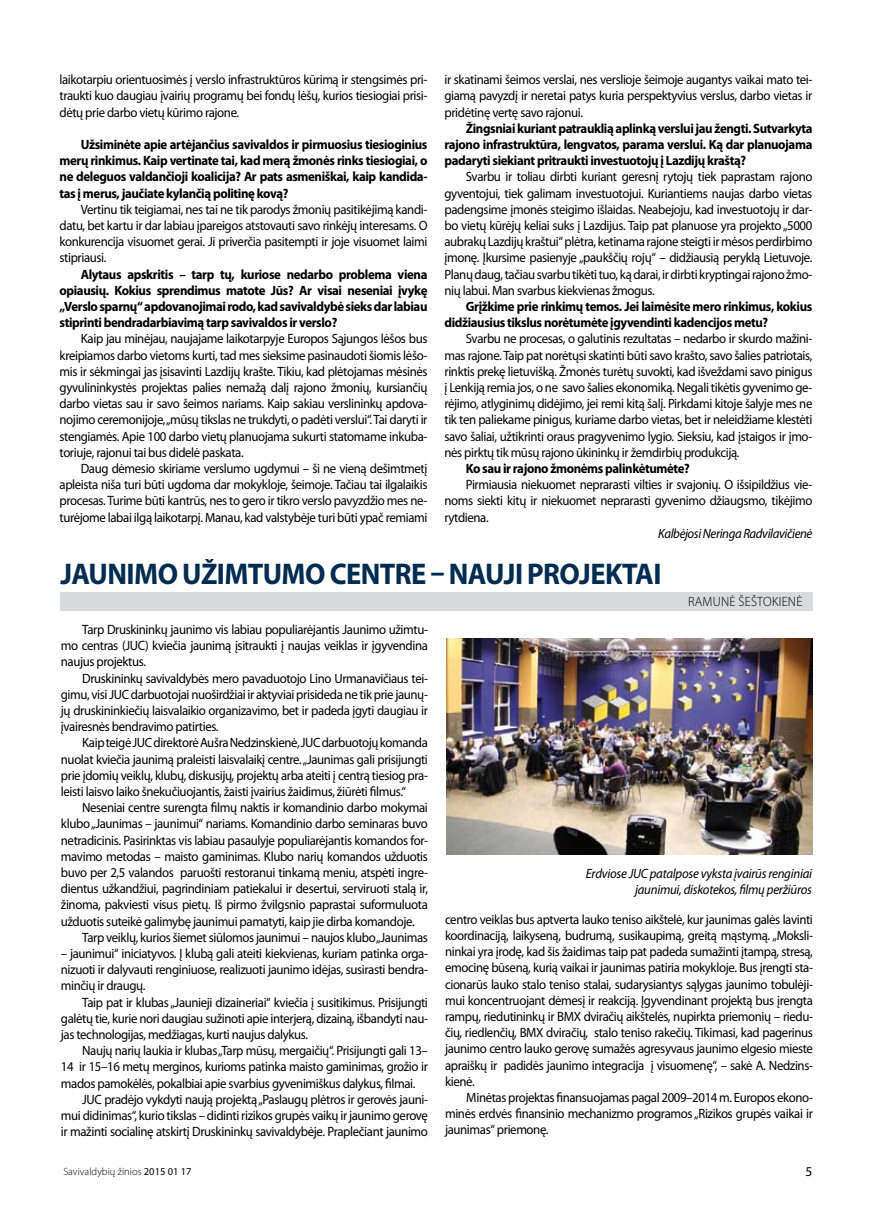
<style>
.page{position:relative;width:872px;height:1212px;background:#fff}
.page>*{position:absolute;margin:0;border:0;box-sizing:border-box;transform-origin:0 0}
.t1{font:700 30px "Myriad Pro";letter-spacing:-.02em;color:#002c52;scale:.95 1}
.t2{font:13.5px/16.2px "Myriad Pro";letter-spacing:-.03em;color:#000;text-align:justify;scale:.95 1}
.t3{font:700 13.5px/16.2px "Myriad Pro";letter-spacing:-.03em;color:#000;text-align:justify;scale:.95 1}
.t4{font:italic 13.5px/16.2px "Myriad Pro";letter-spacing:-.02em;color:#000;text-align:right;scale:.95 1}
.t5{font:300 13.5px "Myriad Pro";letter-spacing:.02em;color:#000;scale:.95 1}
.t6{font:300 10.5px "Myriad Pro";color:#000}
.s1{font-weight:400}
</style>
<div class="page">
<img style="left:446px;top:638px;width:367px;height:217px">
<div style="left:60px;top:592px;width:753px;height:19px;background:#d9dadb"></div>
<p class="t2" style="left:60px;top:71px;width:389px">laikotarpiu orientuosimės į verslo infrastruktūros kūrimą ir stengsimės pri&shy;traukti kuo daugiau įvairių programų bei fondų lėšų, kurios tiesiogiai prisi&shy;dėtų prie darbo vietų kūrimo rajone.</p>
<p class="t3" style="left:60px;top:136px;width:389px;text-indent:21px">Užsiminėte apie artėjančius savivaldos ir pirmuosius tiesioginius merų rinkimus. Kaip vertinate tai, kad merą žmonės rinks tiesiogiai, o ne deleguos valdančioji koalicija? Ar pats asmeniškai, kaip kandida&shy;tas į merus, jaučiate kylančią politinę kovą?</p>
<p class="t2" style="left:60px;top:201px;width:389px;text-indent:21px">Vertinu tik teigiamai, nes tai ne tik parodys žmonių pasitikėjimą kandi&shy;datu, bet kartu ir dar labiau įpareigos atstovauti savo rinkėjų interesams. O konkurencija visuomet gerai. Ji priverčia pasitempti ir joje visuomet laimi stipriausi.</p>
<p class="t3" style="left:60px;top:265px;width:389px;text-indent:21px">Alytaus apskritis – tarp tų, kuriose nedarbo problema viena opiausių. Kokius sprendimus matote Jūs? Ar visai neseniai įvykę „Verslo sparnų“ apdovanojimai rodo, kad savivaldybė sieks dar labiau stiprinti bendradarbiavimą tarp savivaldos ir verslo?</p>
<p class="t2" style="left:60px;top:330px;width:389px;text-indent:21px">Kaip jau minėjau, naujajame laikotarpyje Europos Sąjungos lėšos bus kreipiamos darbo vietoms kurti, tad mes sieksime pasinaudoti šiomis lėšo&shy;mis ir sėkmingai jas įsisavinti Lazdijų krašte. Tikiu, kad plėtojamas mėsinės gyvulininkystės projektas palies nemažą dalį rajono žmonių, kursiančių darbo vietas sau ir savo šeimos nariams. Kaip sakiau verslininkų apdova&shy;nojimo ceremonijoje, „mūsų tikslas ne trukdyti, o padėti verslui“. Tai daryti ir stengiamės. Apie 100 darbo vietų planuojama sukurti statomame inkuba&shy;toriuje, rajonui tai bus didelė paskata.</p>
<p class="t2" style="left:60px;top:460px;width:389px;text-indent:21px">Daug dėmesio skiriame verslumo ugdymui – ši ne vieną dešimtmetį apleista niša turi būti ugdoma dar mokykloje, šeimoje. Tačiau tai ilgalaikis procesas. Turime būti kantrūs, nes to gero ir tikro verslo pavyzdžio mes ne&shy;turėjome labai ilgą laikotarpį. Manau, kad valstybėje turi būti ypač remiami</p>
<p class="t2" style="left:444px;top:71px;width:389px">ir skatinami šeimos verslai, nes verslioje šeimoje augantys vaikai mato tei&shy;giamą pavyzdį ir neretai patys kuria perspektyvius verslus, darbo vietas ir pridėtinę vertę savo rajonui.</p>
<p class="t3" style="left:444px;top:120px;width:389px;text-indent:21px">Žingsniai kuriant patrauklią aplinką verslui jau žengti. Sutvarkyta rajono infrastruktūra, lengvatos, parama verslui. Ką dar planuojama padaryti siekiant pritraukti investuotojų į Lazdijų kraštą?</p>
<p class="t2" style="left:444px;top:168px;width:389px;text-indent:21px">Svarbu ir toliau dirbti kuriant geresnį rytojų tiek paprastam rajono gyventojui, tiek galimam investuotojui. Kuriantiems naujas darbo vietas padengsime įmonės steigimo išlaidas. Neabejoju, kad investuotojų ir dar&shy;bo vietų kūrėjų keliai suks į Lazdijus. Taip pat planuose yra projekto „5000 aubrakų Lazdijų kraštui“ plėtra, ketinama rajone steigti ir mėsos perdirbimo įmonę. Įkursime pasienyje „paukščių rojų“ – didžiausią peryklą Lietuvoje.<br>Planų daug, tačiau svarbu tikėti tuo, ką darai, ir dirbti kryptingai rajono žmo&shy;nių labui. Man svarbus kiekvienas žmogus.</p>
<p class="t3" style="left:444px;top:298px;width:389px;text-indent:21px">Grįžkime prie rinkimų temos. Jei laimėsite mero rinkimus, kokius didžiausius tikslus norėtumėte įgyvendinti kadencijos metu?</p>
<p class="t2" style="left:444px;top:330px;width:389px;text-indent:21px">Svarbu ne procesas, o galutinis rezultatas – nedarbo ir skurdo mažini&shy;mas rajone. Taip pat norėtųsi skatinti būti savo krašto, savo šalies patriotais, rinktis prekę lietuvišką. Žmonės turėtų suvokti, kad išveždami savo pinigus į Lenkiją remia jos, o ne savo šalies ekonomiką. Negali tikėtis gyvenimo ge&shy;rėjimo, atlyginimų didėjimo, jei remi kitą šalį. Pirkdami kitoje šalyje mes ne tik ten paliekame pinigus, kuriame darbo vietas, bet ir neleidžiame klestėti savo šaliai, užtikrinti oraus pragyvenimo lygio. Sieksiu, kad įstaigos ir įmo&shy;nės pirktų tik mūsų rajono ūkininkų ir žemdirbių produkciją.</p>
<p class="t3" style="left:466px;top:460px;width:237px">Ko sau ir rajono žmonėms palinkėtumėte?</p>
<p class="t2" style="left:444px;top:476px;width:389px;text-indent:21px">Pirmiausia niekuomet neprarasti vilties ir svajonių. O išsipildžius vie&shy;noms siekti kitų ir niekuomet neprarasti gyvenimo džiaugsmo, tikėjimo rytdiena.</p>
<p class="t4" style="left:658px;top:525px;width:164px">Kalbėjosi Neringa Radvilavičienė</p>
<h1 class="t1" style="left:60px;top:554px;width:634px">Jaunimo užimtumo centre – nauji projektai</h1>
<p class="t2" style="left:61px;top:621px;width:388px;text-indent:21px">Tarp Druskininkų jaunimo vis labiau populiarėjantis Jaunimo užimtu&shy;mo centras (JUC) kviečia jaunimą įsitraukti į naujas veiklas ir įgyvendina naujus projektus.</p>
<p class="t2" style="left:61px;top:670px;width:388px;text-indent:21px">Druskininkų savivaldybės mero pavaduotojo Lino Urmanavičiaus tei&shy;gimu, visi JUC darbuotojai nuoširdžiai ir aktyviai prisideda ne tik prie jaunų&shy;jų druskininkiečių laisvalaikio organizavimo, bet ir padeda įgyti daugiau ir įvairesnės bendravimo patirties.</p>
<p class="t2" style="left:61px;top:734px;width:388px;text-indent:21px">Kaip teigė JUC direktorė Aušra Nedzinskienė, JUC darbuotojų komanda nuolat kviečia jaunimą praleisti laisvalaikį centre. „Jaunimas gali prisijungti prie įdomių veiklų, klubų, diskusijų, projektų arba ateiti į centrą tiesiog pra&shy;leisti laisvo laiko šnekučiuojantis, žaisti įvairius žaidimus, žiūrėti filmus.“</p>
<p class="t2" style="left:82px;top:799px;width:365px">Neseniai centre surengta filmų naktis ir komandinio darbo mokymai</p>
<p class="t2" style="left:61px;top:815px;width:388px">klubo „Jaunimas – jaunimui“ nariams. Komandinio darbo seminaras buvo</p>
<p class="t2" style="left:61px;top:832px;width:388px">netradicinis. Pasirinktas vis labiau pasaulyje populiarėjantis komandos for-</p>
<p class="t2" style="left:61px;top:848px;width:388px">mavimo metodas – maisto gaminimas. Klubo narių komandos užduotis</p>
<p class="t2" style="left:61px;top:864px;width:388px">buvo per 2,5 valandos paruošti restoranui tinkamą meniu, atspėti ingre-</p>
<p class="t2" style="left:61px;top:880px;width:388px">dientus užkandžiui, pagrindiniam patiekalui ir desertui, serviruoti stalą ir,</p>
<p class="t2" style="left:61px;top:896px;width:388px">žinoma, pakviesti visus pietų. Iš pirmo žvilgsnio paprastai suformuluota</p>
<p class="t2" style="left:61px;top:913px;width:374px">užduotis suteikė galimybę jaunimui pamatyti, kaip jie dirba komandoje.</p>
<p class="t2" style="left:82px;top:929px;width:365px">Tarp veiklų, kurios šiemet siūlomos jaunimui – naujos klubo „Jaunimas</p>
<p class="t2" style="left:61px;top:945px;width:388px">– jaunimui“ iniciatyvos. Į klubą gali ateiti kiekvienas, kuriam patinka orga&shy;nizuoti ir dalyvauti renginiuose, realizuoti jaunimo idėjas, susirasti bendra&shy;minčių ir draugų.</p>
<p class="t2" style="left:61px;top:994px;width:388px;text-indent:21px">Taip pat ir klubas „Jaunieji dizaineriai“ kviečia į susitikimus. Prisijungti galėtų tie, kurie nori daugiau sužinoti apie interjerą, dizainą, išbandyti nau&shy;jas technologijas, medžiagas, kurti naujus dalykus.</p>
<p class="t2" style="left:82px;top:1042px;width:365px">Naujų narių laukia ir klubas „Tarp mūsų, mergaičių“. Prisijungti gali 13–</p>
<p class="t2" style="left:61px;top:1058px;width:388px">14 ir 15–16 metų merginos, kurioms patinka maisto gaminimas, grožio ir</p>
<p class="t2" style="left:61px;top:1075px;width:375px">mados pamokėlės, pokalbiai apie svarbius gyvenimiškus dalykus, filmai.</p>
<p class="t2" style="left:82px;top:1091px;width:365px">JUC pradėjo vykdyti naują projektą „Paslaugų plėtros ir gerovės jauni-</p>
<p class="t2" style="left:61px;top:1107px;width:388px">mui didinimas“, kurio tikslas – didinti rizikos grupės vaikų ir jaunimo gerovę</p>
<p class="t2" style="left:61px;top:1123px;width:388px">ir mažinti socialinę atskirtį Druskininkų savivaldybėje. Praplečiant jaunimo</p>
<p class="t6" style="left:63px;top:1165px;width:130px">SAVIVALDYBIŲ ŽINIOS <span class="s1">2015 01 17</span></p>
<p class="t5" style="left:688px;top:594px;width:122px">RAMUNĖ ŠEŠTOKIENĖ</p>
<p class="t4" style="left:586px;top:865px;width:240px">Erdviose JUC patalpose vyksta įvairūs renginiai jaunimui, diskotekos, filmų peržiūros</p>
<p class="t2" style="left:445px;top:911px;width:389px">centro veiklas bus aptverta lauko teniso aikštelė, kur jaunimas galės lavinti koordinaciją, laikyseną, budrumą, susikaupimą, greitą mąstymą. „Moksli&shy;ninkai yra įrodę, kad šis žaidimas taip pat padeda sumažinti įtampą, stresą, emocinę būseną, kurią vaikai ir jaunimas patiria mokykloje. Bus įrengti sta&shy;cionarūs lauko stalo teniso stalai, sudarysiantys sąlygas jaunimo tobulėji&shy;mui koncentruojant dėmesį ir reakciją. Įgyvendinant projektą bus įrengta rampų, riedutininkų ir BMX dviračių aikštelės, nupirkta priemonių – riedu&shy;čių, riedlenčių, BMX dviračių, stalo teniso rakečių. Tikimasi, kad pagerinus jaunimo centro lauko gerovę sumažės agresyvaus jaunimo elgesio mieste apraiškų ir padidės jaunimo integracija į visuomenę“, – sakė A. Nedzins&shy;kienė.</p>
<p class="t2" style="left:445px;top:1089px;width:389px;text-indent:21px">Minėtas projektas finansuojamas pagal 2009–2014 m. Europos ekono&shy;minės erdvės finansinio mechanizmo programos „Rizikos grupės vaikai ir jaunimas“ priemonę.</p>
</div>
